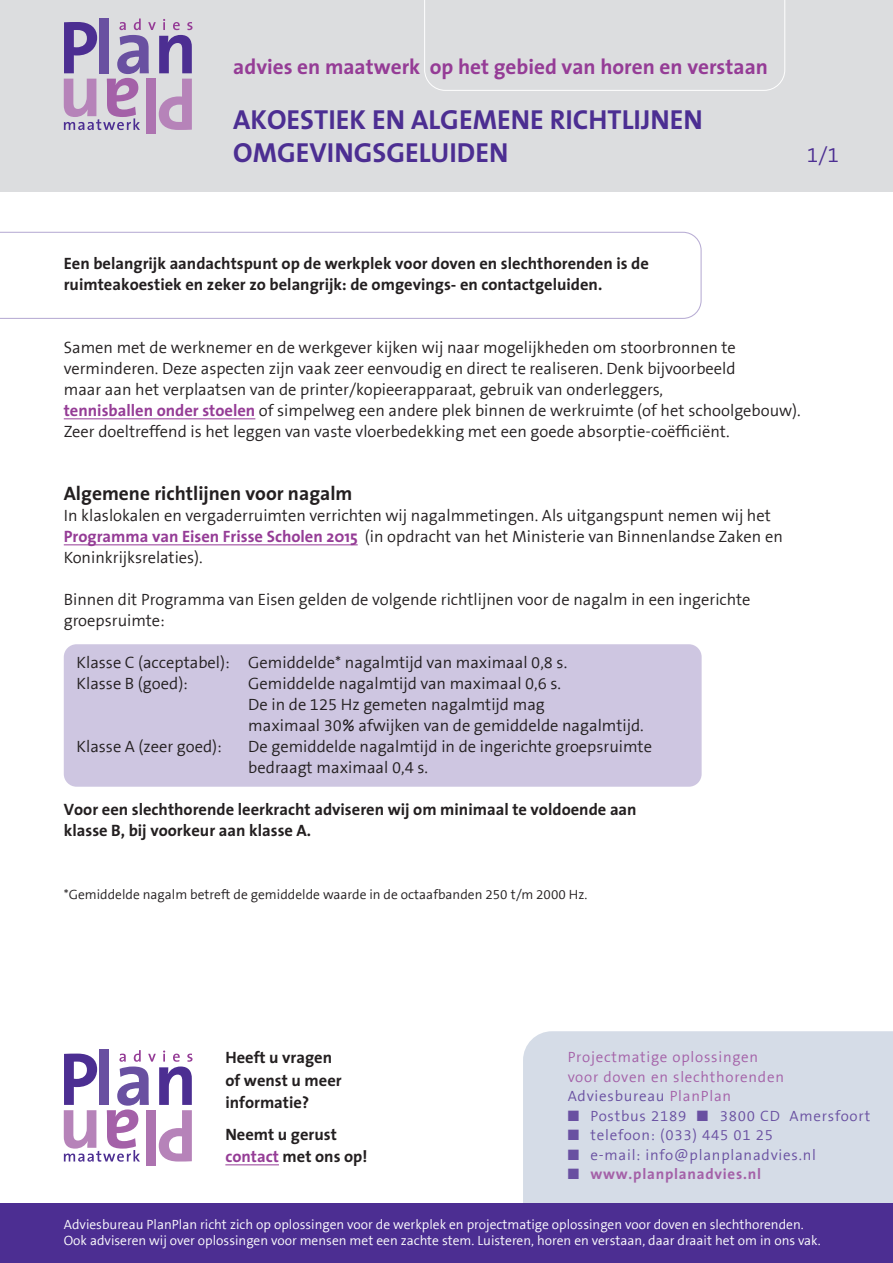
<style>
.page{position:relative;width:893px;height:1263px;background:#fff}
.page>*{position:absolute;margin:0;border:0;box-sizing:border-box;transform-origin:0 0}
.t1{font:700 27.75px/33.3px "The Sans";color:#4c2e92}
.t2{font:700 21.3px "The Sans";color:#953c96}
.t3{font:300 21px "The Sans B4";color:#4c2e92}
.t4{font:700 19.5px "The Sans";color:#231f20}
.t5{font:300 16.5px/21px "The Sans B4";color:#231f20}
.t6{font:700 16.5px/22.5px "The Sans";color:#231f20}
.t7{font:300 15px "The Sans B4";letter-spacing:.05em;color:#6950a1}
.t8{font:300 15px/19.5px "The Sans B4";letter-spacing:.05em;color:#a461a8}
.t9{font:700 15px "The Sans";letter-spacing:.05em;color:#a461a8}
.t10{font:300 13.5px/15.9px "The Sans B4";color:#fff}
.t11{font:300 13.5px "The Sans B4";color:#231f20}
.s1{font-family:"The Sans";font-weight:700;color:#953c96}
.s2{font-family:"The Sans 5";font-weight:400;font-style:italic}
.s3{color:#953c96}
.s4{color:#6950a1}
</style>
<div class="page">
<div style="left:0;top:0;width:893px;height:191px;background:#dcdddf"></div>
<div style="left:99px;top:18px;width:10px;height:55px;background:#6950a1"></div>
<div style="left:146px;top:79px;width:10px;height:55px;background:#ad73b0"></div>
<svg style="left:64px;top:19px;width:129px;height:111px"></svg>
<div style="left:146px;top:1110px;width:10px;height:55px;background:#ad73b0"></div>
<svg style="left:64px;top:1050px;width:129px;height:112px"></svg>
<svg style="left:424px;top:0;width:361px;height:91px"></svg>
<div style="left:523px;top:1031px;width:370px;height:172px;background:#d5dce7"></div>
<div style="left:0;top:1203px;width:893px;height:60px;background:#4c2e92"></div>
<div style="left:64px;top:644px;width:638px;height:143px;background:#cec6e1;border-radius:13px"></div>
<svg style="left:0;top:231px;width:702px;height:88px"></svg>
<hr style="left:64px;top:419px;width:191px;height:1px;background:#953c96">
<hr style="left:64px;top:545px;width:294px;height:1px;background:#953c96">
<hr style="left:225px;top:1164px;width:54px;height:1px;background:#953c96">
<p class="t2" style="left:233px;top:49px;width:536px">advies en maatwerk op het gebied van horen en verstaan</p>
<h1 class="t1" style="left:233px;top:102px;width:471px">AKOESTIEK EN ALGEMENE RICHTLIJNEN<br>OMGEVINGSGELUIDEN</h1>
<p class="t3" style="left:807px;top:144px;width:34px">1/1</p>
<p class="t6" style="left:64px;top:253px;width:587px;line-height:21px">Een belangrijk aandachtspunt op de werkplek voor doven en slechthorenden is de ruimteakoestiek en zeker zo belangrijk: de omgevings- en contactgeluiden.</p>
<p class="t5" style="left:64px;top:338px;width:739px">Samen met de werknemer en de werkgever kijken wij naar mogelijkheden om stoorbronnen te verminderen. Deze aspecten zijn vaak zeer eenvoudig en direct te realiseren. Denk bijvoorbeeld<br>maar aan het verplaatsen van de printer/kopieerapparaat, gebruik van onderleggers,<br><span class="s1">tennisballen onder stoelen</span> of simpelweg een andere plek binnen de werkruimte (of het schoolgebouw).<br>Zeer doeltreffend is het leggen van vaste vloerbedekking met een goede absorptie-coëfficiënt.</p>
<p class="t4" style="left:64px;top:477px;width:290px">Algemene richtlijnen voor nagalm</p>
<p class="t5" style="left:64px;top:506px;width:721px">In klaslokalen en vergaderruimten verrichten wij nagalmmetingen. Als uitgangspunt nemen wij het<br><span class="s1">Programma van Eisen Frisse Scholen 2015</span> (in opdracht van het Ministerie van Binnenlandse Zaken en<br>Koninkrijksrelaties).</p>
<p class="t5" style="left:64px;top:590px;width:688px">Binnen dit Programma van Eisen gelden de volgende richtlijnen voor de nagalm in een ingerichte groepsruimte:</p>
<p class="t5" style="left:77px;top:653px;width:492px">Klasse C (acceptabel): Gemiddelde* nagalmtijd van maximaal 0,8 s.<br>Klasse B (goed):</p>
<p class="t5" style="left:248px;top:674px;width:397px">Gemiddelde nagalmtijd van maximaal 0,6 s.<br>De in de 125 Hz gemeten nagalmtijd mag<br>maximaal 30<span class="s2">%</span> afwijken van de gemiddelde nagalmtijd.</p>
<p class="t5" style="left:77px;top:737px;width:147px">Klasse A (zeer goed):</p>
<p class="t5" style="left:248px;top:737px;width:405px">De gemiddelde nagalmtijd in de ingerichte groepsruimte bedraagt maximaal 0,4 s.</p>
<p class="t6" style="left:64px;top:799px;width:574px;line-height:21px">Voor een slechthorende leerkracht adviseren wij om minimaal te voldoende aan klasse B, bij voorkeur aan klasse A.</p>
<p class="t11" style="left:64px;top:888px;width:525px">*Gemiddelde nagalm betreft de gemiddelde waarde in de octaafbanden 250 t/m 2000 Hz.</p>
<p class="t6" style="left:225px;top:1046px;width:118px">Heeft u vragen of wenst u meer informatie?</p>
<p class="t6" style="left:225px;top:1123px;width:144px">Neemt u gerust <span class="s3">contact</span> met ons op!</p>
<p class="t8" style="left:568px;top:1048px;width:218px">Projectmatige oplossingen voor doven en slechthorenden<br><span class="s4">Adviesbureau</span> PlanPlan</p>
<p class="t7" style="left:568px;top:1108px;width:304px">■ Postbus 2189 ■ 3800 CD Amersfoort</p>
<p class="t7" style="left:568px;top:1127px;width:207px">■ telefoon: (033) 445 01 25</p>
<p class="t7" style="left:568px;top:1147px;width:250px">■ e-mail: info@planplanadvies.nl</p>
<p class="t9" style="left:568px;top:1162px;width:195px"><span class="s4">■</span> www.planplanadvies.nl</p>
<p class="t10" style="left:64px;top:1217px;width:758px">Adviesbureau PlanPlan richt zich op oplossingen voor de werkplek en projectmatige oplossingen voor doven en slechthorenden.<br>Ook adviseren wij over oplossingen voor mensen met een zachte stem. Luisteren, horen en verstaan, daar draait het om in ons vak.</p>
</div>
